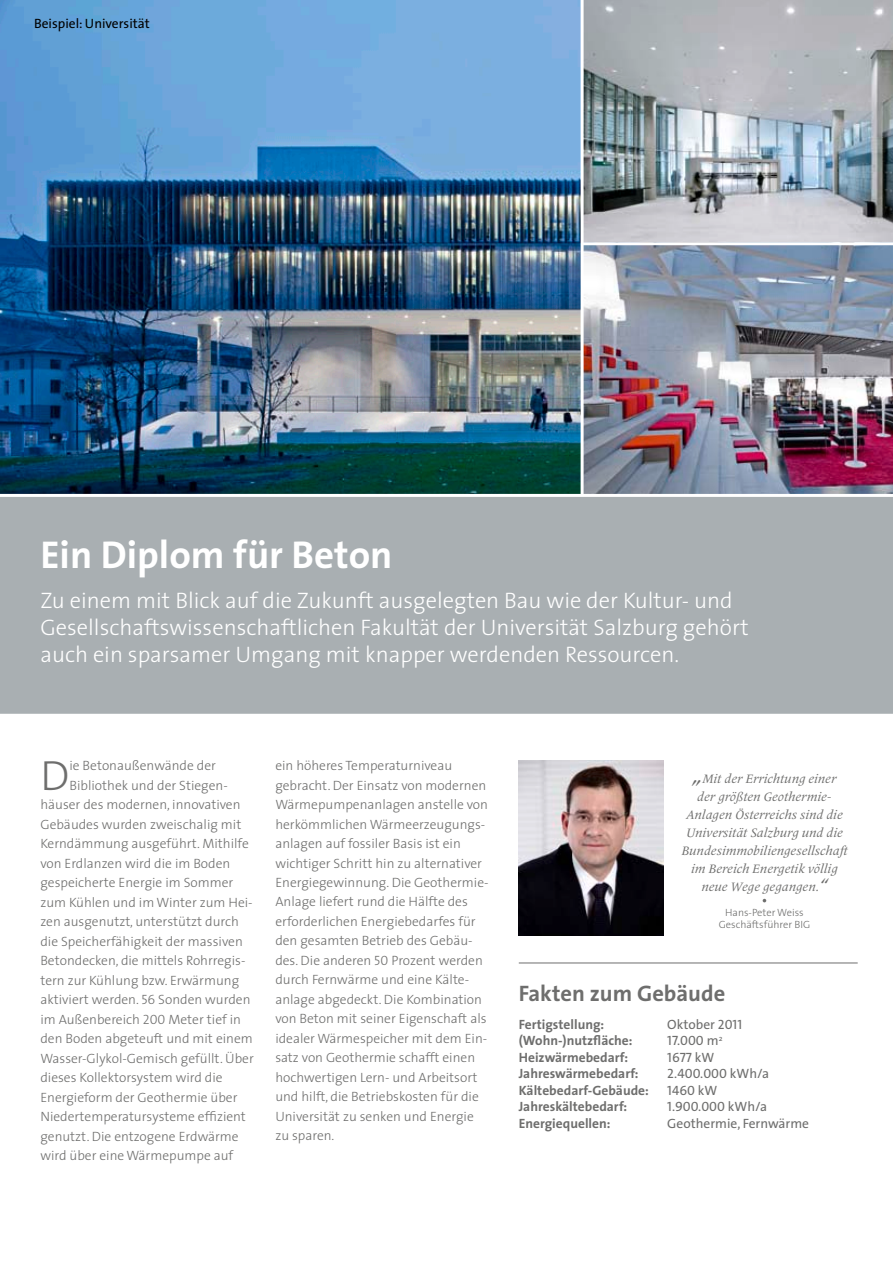
<style>
.page{position:relative;width:893px;height:1263px;background:#fff}
.page>*{position:absolute;margin:0;border:0;box-sizing:border-box;transform-origin:0 0}
.t1{font:300 42.45px "The Sans";color:#6e6e6d}
.t2{font:700 39px "The Sans";color:#fff}
.t3{font:300 22.5px/27px "The Sans";color:#fff}
.t4{font:700 22.5px "The Sans";color:#6e6e6d}
.t5{font:300 13.5px/19.5px "The Sans";color:#6e6e6d}
.t6{font:700 13.5px "The Sans";color:#6e6e6d}
.t7{font:13.5px "The Sans Caps";color:#6e6e6d}
.t8{font:13.5px "The Sans";color:#6e6e6d}
.t9{font:13.5px "The Sans";color:#000}
.t10{font:italic 12.75px/18px "Frutiger Serif LT Pro";color:#6e6e6d;text-align:center}
.t11{font:300 10.5px/12px "The Sans";color:#6e6e6d;text-align:center}
.s1{font-family:"The Sans Light Caps";font-weight:400}
.s2{font-size:27.45px}
.s3{font-size:23.7px}
.s4{font-family:"The Sans Caps"}
.s5{font-family:"The Sans"}
</style>
<div class="page">
<img style="left:0;top:0;width:581px;height:494px">
<img style="left:584px;top:0;width:309px;height:242px">
<img style="left:584px;top:245px;width:309px;height:249px">
<div style="left:0;top:497px;width:893px;height:217px;background:#a9afb2"></div>
<img style="left:519px;top:760px;width:144px;height:175px">
<hr style="left:519px;top:962px;width:339px;height:1px;background:#6e6e6d">
<p class="t9" style="left:34px;top:12px;width:117px">Beispiel: Universität</p>
<h2 class="t2" style="left:40px;top:522px;width:354px">Ein Diplom für Beton</h2>
<h3 class="t3" style="left:40px;top:586px;width:710px">Zu einem mit Blick auf die Zukunft ausgelegten Bau wie der Kultur- und<br>Gesellschaftswissenschaftlichen Fakultät der Universität Salzburg gehört auch ein sparsamer Umgang mit knapper werdenden Ressourcen.</h3>
<h1 class="t1" style="left:40px;top:740px;width:31px">D</h1>
<p class="t5" style="left:69px;top:755px;width:148px">ie Betonaußenwände der</p>
<p class="t5" style="left:69px;top:775px;width:160px">Bibliothek und der Stiegen-</p>
<p class="t5" style="left:40px;top:794px;width:202px">häuser des modernen, innovativen</p>
<p class="t5" style="left:40px;top:814px;width:202px">Gebäudes wurden zweischalig mit</p>
<p class="t5" style="left:40px;top:833px;width:210px">Kerndämmung ausgeführt. Mithilfe</p>
<p class="t5" style="left:40px;top:853px;width:191px">von Erdlanzen wird die im Boden</p>
<p class="t5" style="left:40px;top:872px;width:194px">gespeicherte Energie im Sommer</p>
<p class="t5" style="left:40px;top:892px;width:214px">zum Kühlen und im Winter zum Hei-</p>
<p class="t5" style="left:40px;top:911px;width:200px">zen ausgenutzt, unterstützt durch</p>
<p class="t5" style="left:40px;top:931px;width:204px">die Speicherfähigkeit der massiven</p>
<p class="t5" style="left:40px;top:950px;width:207px">Betondecken, die mittels Rohrregis-</p>
<p class="t5" style="left:40px;top:970px;width:200px">tern zur Kühlung bzw. Erwärmung</p>
<p class="t5" style="left:40px;top:989px;width:212px">aktiviert werden. <span class="s1">56</span> Sonden wurden</p>
<p class="t5" style="left:40px;top:1009px;width:202px">im Außenbereich <span class="s1">200</span> Meter tief in</p>
<p class="t5" style="left:40px;top:1028px;width:214px">den Boden abgeteuft und mit einem</p>
<p class="t5" style="left:40px;top:1048px;width:215px">Wasser-Glykol-Gemisch gefüllt. Über</p>
<p class="t5" style="left:40px;top:1067px;width:184px">dieses Kollektorsystem wird die</p>
<p class="t5" style="left:40px;top:1087px;width:199px">Energieform der Geothermie über</p>
<p class="t5" style="left:40px;top:1106px;width:207px">Niedertemperatursysteme effizient</p>
<p class="t5" style="left:40px;top:1126px;width:200px">genutzt. Die entzogene Erdwärme</p>
<p class="t5" style="left:40px;top:1145px;width:194px">wird über eine Wärmepumpe auf</p>
<p class="t5" style="left:275px;top:755px;width:214px">ein höheres Temperaturniveau gebracht. Der Einsatz von modernen Wärmepumpenanlagen anstelle von herkömmlichen Wärmeerzeugungs&shy;anlagen auf fossiler Basis ist ein wichtiger Schritt hin zu alternativer Energiegewinnung. Die Geothermie-Anlage liefert rund die Hälfte des erforderlichen Energiebedarfes für den gesamten Betrieb des Gebäu&shy;des. Die anderen <span class="s1">50</span> Prozent werden durch Fernwärme und eine Kälte&shy;anlage abgedeckt. Die Kombination von Beton mit seiner Eigenschaft als idealer Wärmespeicher mit dem Ein&shy;satz von Geothermie schafft einen hochwertigen Lern- und Arbeitsort und hilft, die Betriebskosten für die Universität zu senken und Energie zu sparen.</p>
<p class="t10" style="left:681px;top:770px;width:170px"><span class="s2">„</span>Mit der Errichtung einer<br>der größten Geothermie-<br>Anlagen Österreichs sind die<br>Universität Salzburg und die<br>Bundesimmobiliengesellschaft im Bereich Energetik völlig neue Wege gegangen.<span class="s3">“</span></p>
<p class="t11" style="left:719px;top:906px;width:93px">Hans-Peter Weiss<br>Geschäftsführer BIG</p>
<h3 class="t4" style="left:519px;top:975px;width:208px">Fakten zum Gebäude</h3>
<p class="t6" style="left:519px;top:1013px;width:87px">Fertigstellung:</p>
<p class="t8" style="left:667px;top:1013px;width:76px">Oktober <span class="s4">2011</span></p>
<p class="t6" style="left:519px;top:1029px;width:115px">(Wohn-)nutzfläche:</p>
<p class="t7" style="left:667px;top:1029px;width:57px">17.000 <span class="s5">m</span><sup>2</sup></p>
<p class="t6" style="left:519px;top:1046px;width:111px">Heizwärmebedarf:</p>
<p class="t7" style="left:667px;top:1046px;width:49px">1677 <span class="s5">kW</span></p>
<p class="t6" style="left:519px;top:1062px;width:121px">Jahreswärmebedarf:</p>
<p class="t7" style="left:667px;top:1062px;width:103px">2.400.000 <span class="s5">kWh/a</span></p>
<p class="t6" style="left:519px;top:1079px;width:132px">Kältebedarf-Gebäude:</p>
<p class="t7" style="left:667px;top:1079px;width:52px">1460 <span class="s5">kW</span></p>
<p class="t6" style="left:519px;top:1095px;width:110px">Jahreskältebedarf:</p>
<p class="t7" style="left:667px;top:1095px;width:102px">1.900.000 <span class="s5">kWh/a</span></p>
<p class="t6" style="left:519px;top:1112px;width:93px">Energiequellen:</p>
<p class="t8" style="left:667px;top:1112px;width:143px">Geothermie, Fernwärme</p>
</div>
